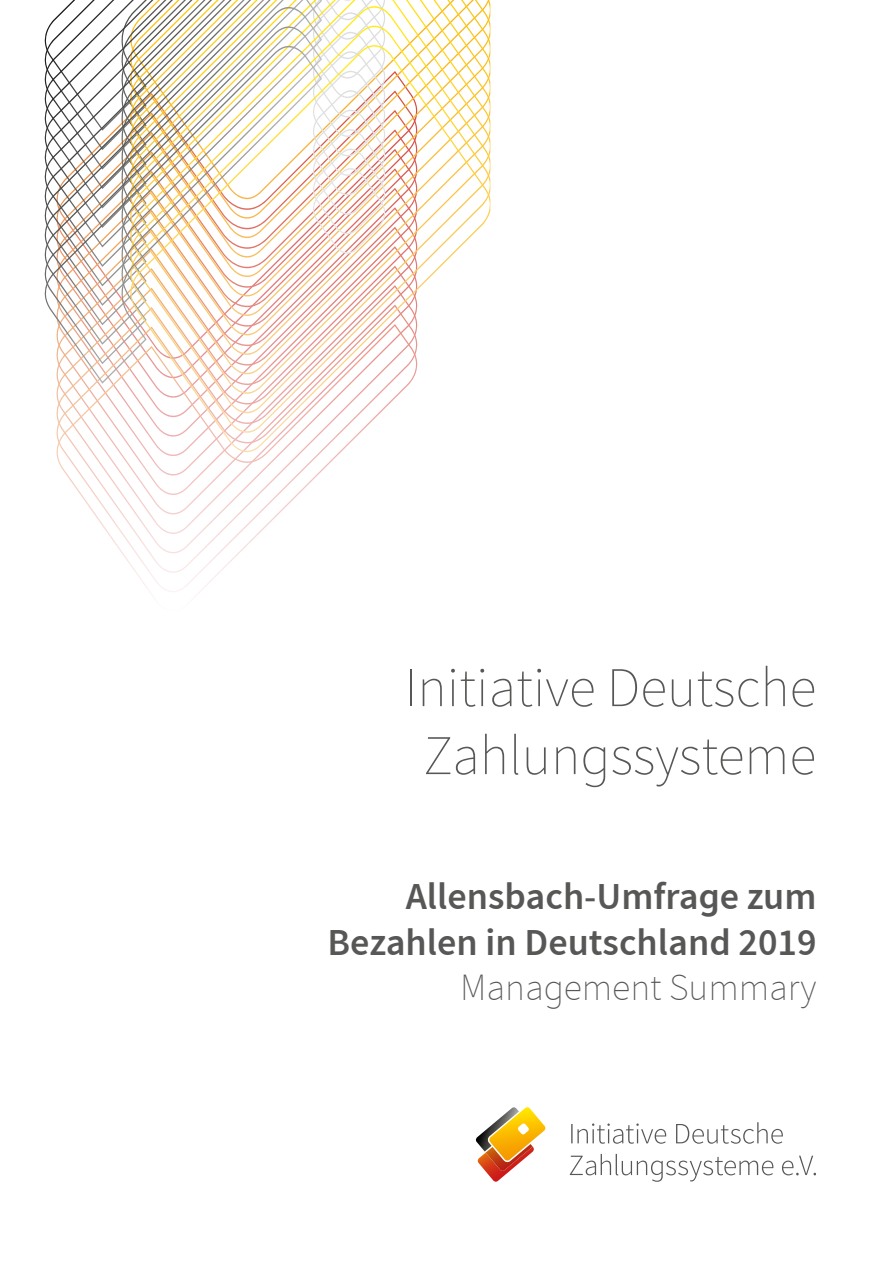
<style>
.page{position:relative;width:893px;height:1263px;background:#fff}
.page>*{position:absolute;margin:0;border:0;box-sizing:border-box;transform-origin:0 0}
.t1{font:200 55.95px/67.9px "Source Sans Pro";color:#575756;text-align:center}
.t2{font:600 38.1px/45.6px "Source Sans Pro";color:#575756;text-align:right}
.t3{font:200 37.8px "Source Sans Pro";color:#575756}
</style>
<div class="page">
<svg style="left:475px;top:1107px;width:71px;height:75px"></svg>
<svg style="left:570px;top:1154px;width:246px;height:28px"></svg>
<svg style="left:571px;top:1122px;width:212px;height:22px"></svg>
<img style="left:49px;top:7px;width:264px;height:19px">
<img style="left:44px;top:26px;width:269px;height:20px">
<img style="left:130px;top:45px;width:360px;height:279px">
<svg style="left:313px;top:0;width:72px;height:254px"></svg>
<img style="left:56px;top:324px;width:362px;height:269px">
<img style="left:44px;top:46px;width:278px;height:338px">
<h1 class="t1" style="left:404px;top:655px;width:413px">Initiative Deutsche<br>Zahlungssysteme</h1>
<p class="t2" style="left:328px;top:874px;width:491px">Allensbach-Umfrage zum<br>Bezahlen in Deutschland 2019</p>
<p class="t3" style="left:460px;top:968px;width:358px">Management Summary</p>
</div>
